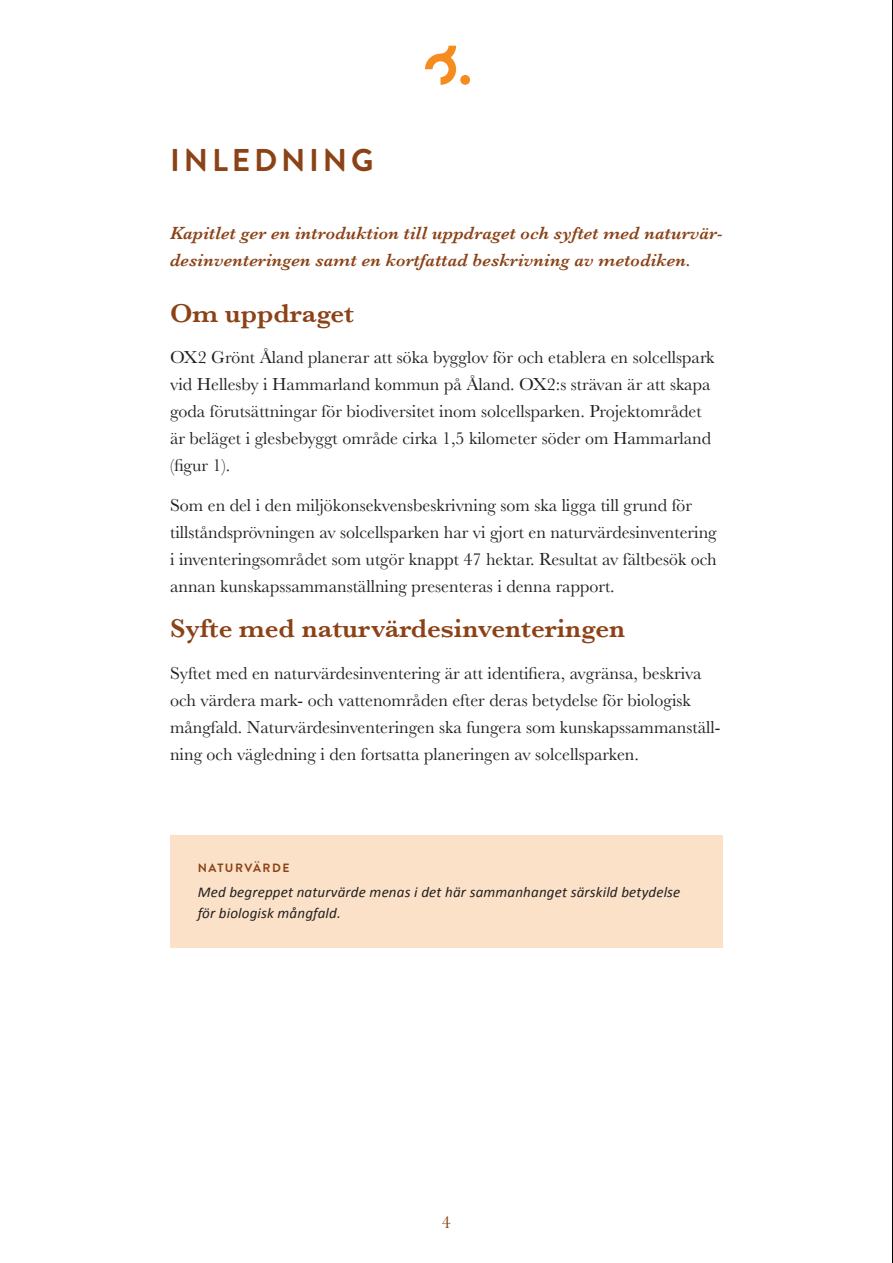
<style>
.page{position:relative;width:893px;height:1263px;background:#fff}
.page>*{position:absolute;margin:0;border:0;box-sizing:border-box;transform-origin:0 0}
.Rubrik{font:700 31.5px "Brandon Grotesque";letter-spacing:.12em;color:#8b4217}
.Rubrik2{font:600 27px "Baskerville";color:#8b4217}
.Brödtext{font:18px/27px "Baskerville";color:#231f20}
.Ingress{font:italic 600 18px/27px "Baskerville";letter-spacing:.01em;color:#8b4217}
.t1{font:18px "Baskerville";color:#8b4217}
.t2{font:italic 15px/21px "Calibri";letter-spacing:.01em;color:#231f20}
.t3{font:700 12px "Brandon Grotesque";letter-spacing:.12em;color:#8b4217}
</style>
<div class="page">
<div style="left:460px;top:75px;width:10px;height:10px;background:#f68b1f;border-radius:50%"></div>
<svg style="left:425px;top:46px;width:31px;height:39px"></svg>
<div style="left:170px;top:836px;width:553px;height:112px;background:#fae1c7"></div>
<img style="left:892px;top:0;width:1px;height:1263px">
<p class="Rubrik" style="left:170px;top:138px;width:205px">INLEDNING</p>
<p class="Ingress" style="left:170px;top:220px;width:554px">Kapitlet ger en introduktion till uppdraget och syftet med naturvär&shy;desinventeringen samt en kortfattad beskrivning av metodiken.</p>
<p class="Rubrik2" style="left:170px;top:297px;width:186px">Om uppdraget</p>
<p class="Brödtext" style="left:170px;top:344px;width:546px">OX2 Grönt Åland planerar att söka bygglov för och etablera en solcellspark vid Hellesby i Hammarland kommun på Åland. OX2:s strävan är att skapa goda förutsättningar för biodiversitet inom solcellsparken. Projektområdet är beläget i glesbebyggt område cirka 1,5 kilometer söder om Hammarland (figur 1).</p>
<p class="Brödtext" style="left:170px;top:492px;width:548px">Som en del i den miljökonsekvensbeskrivning som ska ligga till grund för tillståndsprövningen av solcellsparken har vi gjort en naturvärdesinventering i inventeringsområdet som utgör knappt 47 hektar. Resultat av fältbesök och annan kunskapssammanställning presenteras i denna rapport.</p>
<p class="Rubrik2" style="left:170px;top:613px;width:457px">Syfte med naturvärdesinventeringen</p>
<p class="Brödtext" style="left:170px;top:660px;width:552px">Syftet med en naturvärdesinventering är att identifiera, avgränsa, beskriva och värdera mark- och vattenområden efter deras betydelse för biologisk mångfald. Naturvärdesinventeringen ska fungera som kunskapssammanställ&shy;ning och vägledning i den fortsatta planeringen av solcellsparken.</p>
<p class="t3" style="left:198px;top:859px;width:93px">NATURVÄRDE</p>
<p class="t2" style="left:198px;top:881px;width:484px">Med begreppet naturvärde menas i det här sammanhanget särskild betydelse för biologisk mångfald.</p>
<p class="t1" style="left:442px;top:1211px;width:10px">4</p>
</div>
